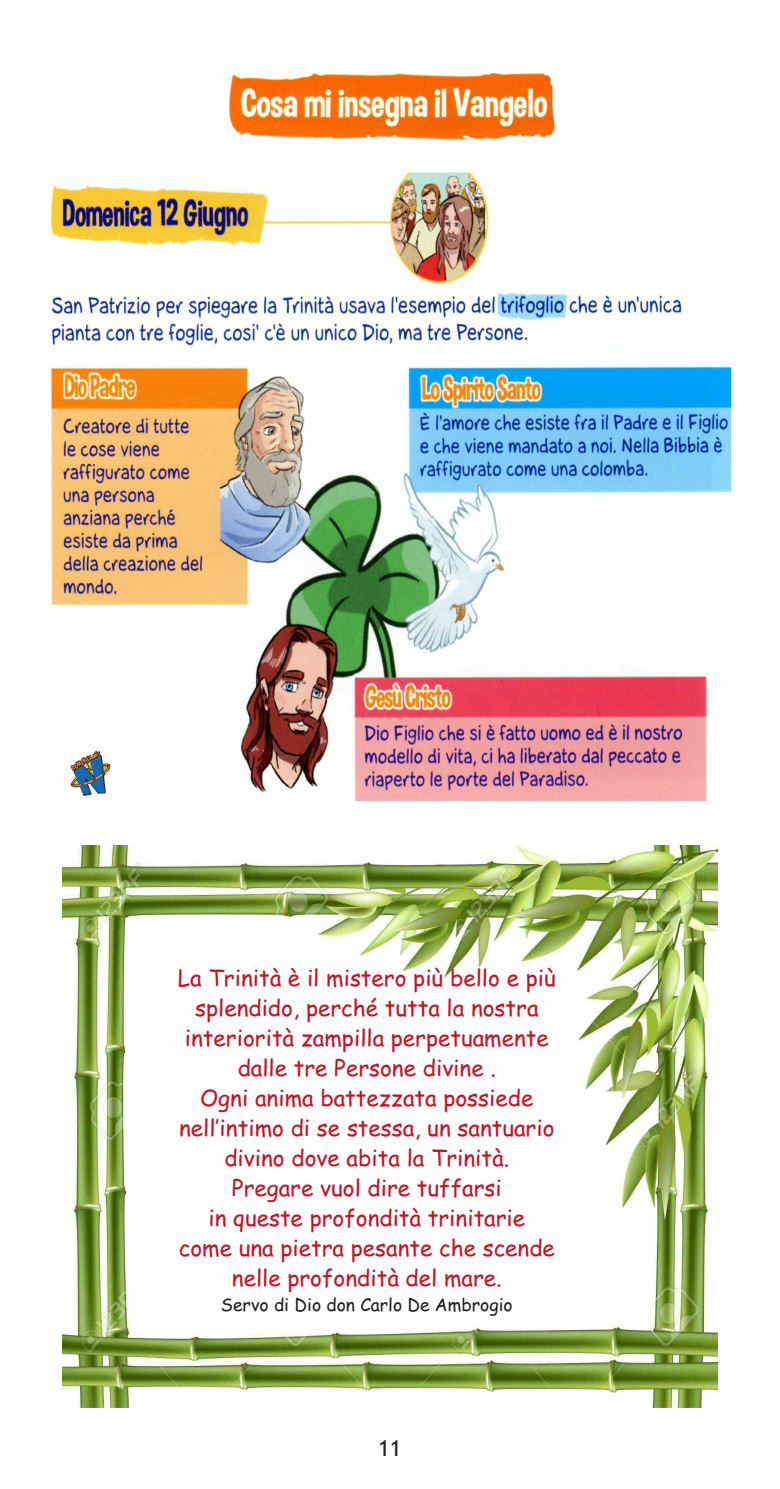
<style>
.page{position:relative;width:780px;height:1489px;background:#fff}
.page>*{position:absolute;margin:0;border:0;box-sizing:border-box;transform-origin:0 0}
.t1{font:22.5px/30px "Comic Sans MS";color:#c41324;text-align:center}
.t2{font:22.5px "Trebuchet MS";color:#231f20}
.t3{font:17.5px "Comic Sans MS";color:#231f20}
</style>
<div class="page">
<img style="left:62px;top:845px;width:655px;height:562px">
<img style="left:51px;top:73px;width:679px;height:729px">
<img style="left:71px;top:750px;width:40px;height:47px">
<p class="t1" style="left:178px;top:963px;width:379px">La Trinità è il mistero più bello e più splendido, perché tutta la nostra interiorità zampilla perpetuamente dalle tre Persone divine .<br>Ogni anima battezzata possiede nell’intimo di se stessa, un santuario divino dove abita la Trinità.<br>Pregare vuol dire tuffarsi<br>in queste profondità trinitarie<br>come una pietra pesante che scende nelle profondità del mare.</p>
<p class="t3" style="left:221px;top:1294px;width:293px">Servo di Dio don Carlo De Ambrogio</p>
<p class="t2" style="left:378px;top:1434px;width:25px">11</p>
</div>
